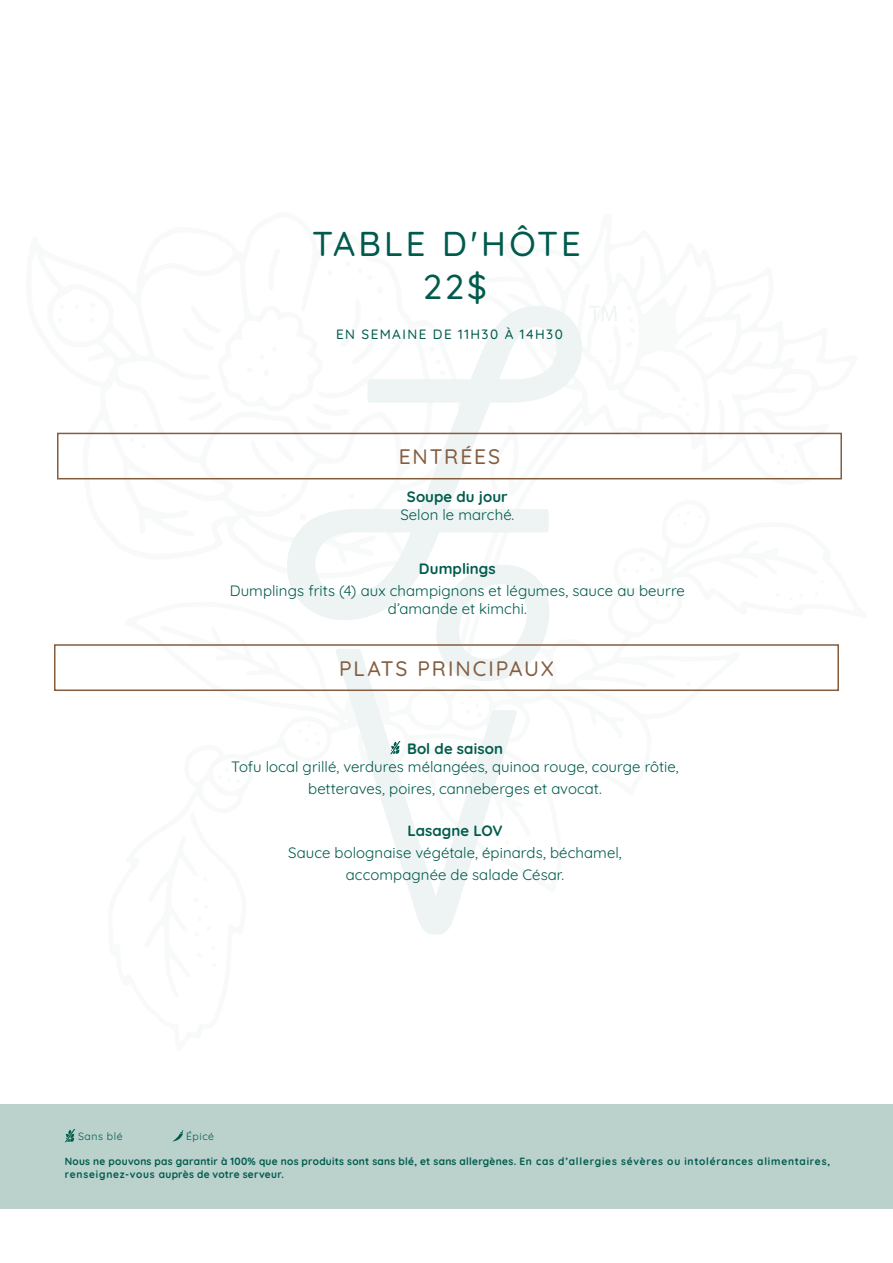
<style>
.page{position:relative;width:893px;height:1263px;background:#fff}
.page>*{position:absolute;margin:0;border:0;box-sizing:border-box;transform-origin:0 0}
.t1{font:300 34.5px "Quicksand";letter-spacing:.085em;color:#005b4d}
.t2{font:300 21px "Quicksand";letter-spacing:.085em;color:#845d3f}
.LIGNE_TYPO_SANS{font:300 15px/18px "Quicksand";letter-spacing:.005em;color:#005b4d;text-align:center}
.t3{font:300 13.5px "Quicksand";letter-spacing:.11em;color:#005b4d}
.Descriptif{font:300 10.5px/12.6px "Quicksand";letter-spacing:.035em;color:#005b4d}
</style>
<div class="page">
<svg style="left:287px;top:306px;width:330px;height:629px"></svg>
<div style="left:0;top:1105px;width:893px;height:104px;background:#bad1cc"></div>
<svg style="left:65px;top:1129px;width:10px;height:13px"></svg>
<svg style="left:173px;top:1130px;width:10px;height:11px"></svg>
<div style="left:57px;top:433px;width:785px;height:46px;border:2px solid #845d3f"></div>
<div style="left:54px;top:644px;width:785px;height:47px;border:2px solid #845d3f"></div>
<svg style="left:390px;top:741px;width:11px;height:13px"></svg>
<p class="t1" style="left:312px;top:217px;width:270px">TABLE D'HÔTE</p>
<p class="t1" style="left:423px;top:260px;width:66px">22$</p>
<p class="t3" style="left:336px;top:324px;width:228px">EN SEMAINE DE 11H30 À 14H30</p>
<p class="t2" style="left:399px;top:441px;width:103px">ENTRÉES</p>
<p class="LIGNE_TYPO_SANS" style="left:400px;top:486px;width:115px">Soupe du jour<br>Selon le marché.</p>
<p class="LIGNE_TYPO_SANS" style="left:419px;top:558px;width:78px">Dumplings</p>
<p class="LIGNE_TYPO_SANS" style="left:230px;top:580px;width:457px">Dumplings frits (4) aux champignons et légumes, sauce au beurre d’amande et kimchi.</p>
<p class="t2" style="left:339px;top:652px;width:216px">PLATS PRINCIPAUX</p>
<p class="LIGNE_TYPO_SANS" style="left:231px;top:738px;width:449px">Bol de saison<br>Tofu local grillé, verdures mélangées, quinoa rouge, courge rôtie,</p>
<p class="LIGNE_TYPO_SANS" style="left:308px;top:778px;width:295px">betteraves, poires, canneberges et avocat.</p>
<p class="LIGNE_TYPO_SANS" style="left:407px;top:820px;width:97px">Lasagne LOV</p>
<p class="LIGNE_TYPO_SANS" style="left:288px;top:842px;width:335px">Sauce bolognaise végétale, épinards, béchamel,</p>
<p class="LIGNE_TYPO_SANS" style="left:346px;top:864px;width:220px">accompagnée de salade César.</p>
<p class="Descriptif" style="left:78px;top:1129px;width:46px">Sans blé</p>
<p class="Descriptif" style="left:186px;top:1129px;width:29px">Épicé</p>
<p class="Descriptif" style="left:65px;top:1154px;width:767px">Nous ne pouvons pas garantir à 100% que nos produits sont sans blé, et sans allergènes. En cas d’allergies sévères ou intolérances alimentaires, renseignez-vous auprès de votre serveur.</p>
</div>
